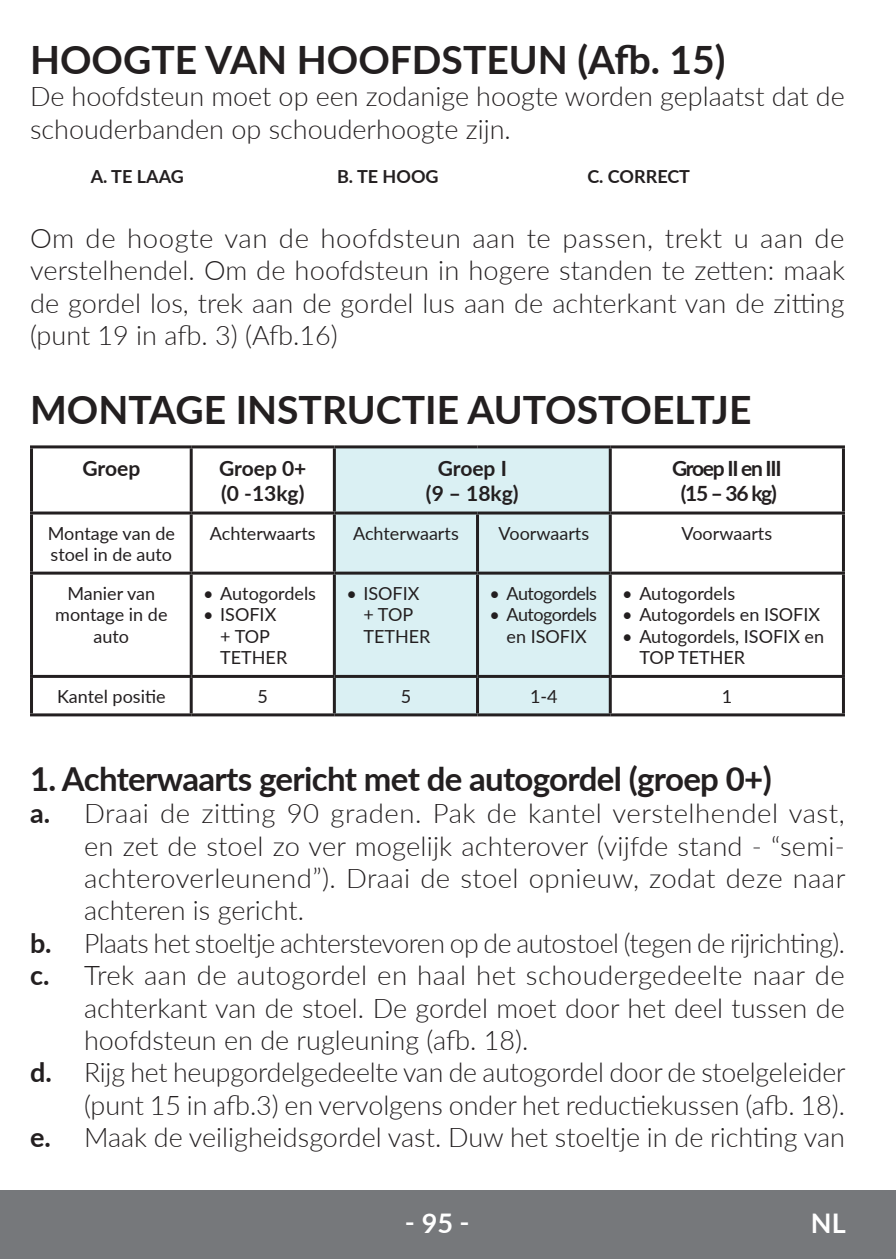
<style>
.page{position:relative;width:896px;height:1259px;background:#fff}
.page>*{position:absolute;margin:0;border:0;box-sizing:border-box;transform-origin:0 0}
.t1{font:700 39px "Lato";color:#231f20}
.t2{font:700 33px "Lato";letter-spacing:-.02em;color:#231f20}
.t3{font:300 27px/32.4px "Lato";color:#231f20}
.t4{font:300 27px "Lato";letter-spacing:-.02em;color:#231f20}
.t5{font:300 27px "Lato";letter-spacing:.02em;color:#231f20}
.t6{font:700 27px "Lato";color:#fff}
.t7{font:700 21px/25.2px "Lato";letter-spacing:-.01em;color:#231f20}
.t8{font:700 21px/25.2px "Lato";letter-spacing:-.06em;color:#231f20;text-align:center}
.t9{font:18px/21.6px "Lato";color:#231f20}
.t10{font:18px/21.6px "Lato";letter-spacing:-.03em;color:#231f20;text-align:center}
.t11{font:700 18px "Lato";color:#231f20}
.s1{font-weight:700}
</style>
<div class="page">
<div style="left:0;top:1190px;width:895px;height:69px;background:#76787b"></div>
<div style="left:336px;top:448px;width:272px;height:265px;background:#daf0f3"></div>
<hr style="left:30px;top:445px;width:161px;height:3px;background:#231f20">
<hr style="left:30px;top:448px;width:3px;height:63px;background:#231f20">
<hr style="left:191px;top:445px;width:143px;height:3px;background:#231f20">
<hr style="left:190px;top:448px;width:3px;height:63px;background:#231f20">
<hr style="left:334px;top:445px;width:143px;height:3px;background:#231f20">
<hr style="left:333px;top:448px;width:3px;height:63px;background:#231f20">
<hr style="left:477px;top:445px;width:133px;height:3px;background:#231f20">
<hr style="left:610px;top:445px;width:234px;height:3px;background:#231f20">
<hr style="left:608px;top:448px;width:3px;height:63px;background:#231f20">
<hr style="left:841px;top:448px;width:3px;height:63px;background:#231f20">
<hr style="left:30px;top:511px;width:161px;height:3px;background:#231f20">
<hr style="left:30px;top:514px;width:3px;height:58px;background:#231f20">
<hr style="left:191px;top:511px;width:143px;height:3px;background:#231f20">
<hr style="left:190px;top:514px;width:3px;height:58px;background:#231f20">
<hr style="left:334px;top:511px;width:143px;height:3px;background:#231f20">
<hr style="left:333px;top:514px;width:3px;height:58px;background:#231f20">
<hr style="left:477px;top:511px;width:133px;height:3px;background:#231f20">
<hr style="left:476px;top:514px;width:3px;height:58px;background:#231f20">
<hr style="left:610px;top:511px;width:234px;height:3px;background:#231f20">
<hr style="left:608px;top:514px;width:3px;height:58px;background:#231f20">
<hr style="left:841px;top:514px;width:3px;height:58px;background:#231f20">
<hr style="left:30px;top:572px;width:161px;height:3px;background:#231f20">
<hr style="left:30px;top:575px;width:3px;height:100px;background:#231f20">
<hr style="left:191px;top:572px;width:143px;height:3px;background:#231f20">
<hr style="left:190px;top:575px;width:3px;height:100px;background:#231f20">
<hr style="left:334px;top:572px;width:143px;height:3px;background:#231f20">
<hr style="left:333px;top:575px;width:3px;height:100px;background:#231f20">
<hr style="left:477px;top:572px;width:133px;height:3px;background:#231f20">
<hr style="left:476px;top:575px;width:3px;height:100px;background:#231f20">
<hr style="left:610px;top:572px;width:234px;height:3px;background:#231f20">
<hr style="left:608px;top:575px;width:3px;height:100px;background:#231f20">
<hr style="left:841px;top:575px;width:3px;height:100px;background:#231f20">
<hr style="left:30px;top:675px;width:161px;height:3px;background:#231f20">
<hr style="left:30px;top:678px;width:3px;height:35px;background:#231f20">
<hr style="left:191px;top:675px;width:143px;height:3px;background:#231f20">
<hr style="left:190px;top:678px;width:3px;height:35px;background:#231f20">
<hr style="left:334px;top:675px;width:143px;height:3px;background:#231f20">
<hr style="left:333px;top:678px;width:3px;height:35px;background:#231f20">
<hr style="left:477px;top:675px;width:133px;height:3px;background:#231f20">
<hr style="left:476px;top:678px;width:3px;height:35px;background:#231f20">
<hr style="left:610px;top:675px;width:234px;height:3px;background:#231f20">
<hr style="left:608px;top:678px;width:3px;height:35px;background:#231f20">
<hr style="left:841px;top:678px;width:3px;height:35px;background:#231f20">
<hr style="left:30px;top:713px;width:161px;height:3px;background:#231f20">
<hr style="left:191px;top:713px;width:143px;height:3px;background:#231f20">
<hr style="left:334px;top:713px;width:143px;height:3px;background:#231f20">
<hr style="left:477px;top:713px;width:133px;height:3px;background:#231f20">
<hr style="left:610px;top:713px;width:234px;height:3px;background:#231f20">
<h1 class="t1" style="left:30px;top:31px;width:697px">HOOGTE VAN HOOFDSTEUN (Afb. 15)</h1>
<p class="t3" style="left:30px;top:79px;width:816px">De hoofdsteun moet op een zodanige hoogte worden geplaatst dat de schouderbanden op schouderhoogte zijn.</p>
<p class="t11" style="left:91px;top:163px;width:95px">A. TE LAAG</p>
<p class="t11" style="left:337px;top:163px;width:103px">B. TE HOOG</p>
<p class="t11" style="left:587px;top:163px;width:104px">C. CORRECT</p>
<p class="t3" style="left:30px;top:221px;width:816px;text-align:justify">Om de hoogte van de hoofdsteun aan te passen, trekt u aan de verstelhendel. Om de hoofdsteun in hogere standen te zetten: maak de gordel los, trek aan de gordel lus aan de achterkant van de zitting (punt 19 in afb. 3) (Afb.16)</p>
<h1 class="t1" style="left:30px;top:381px;width:723px">MONTAGE INSTRUCTIE AUTOSTOELTJE</h1>
<p class="t7" style="left:82px;top:455px;width:59px">Groep</p>
<p class="t7" style="left:219px;top:455px;width:89px">Groep 0+ (0 -13kg)</p>
<p class="t7" style="left:426px;top:455px;width:94px;text-align:center">Groep I<br>(9 – 18kg)</p>
<p class="t8" style="left:672px;top:455px;width:111px">Groep II en III (15 – 36 kg)</p>
<p class="t9" style="left:48px;top:521px;width:129px">Montage van de stoel in de auto</p>
<p class="t9" style="left:210px;top:521px;width:107px">Achterwaarts</p>
<p class="t9" style="left:353px;top:521px;width:107px">Achterwaarts</p>
<p class="t9" style="left:498px;top:521px;width:92px">Voorwaarts</p>
<p class="t9" style="left:681px;top:521px;width:92px">Voorwaarts</p>
<p class="t9" style="left:55px;top:581px;width:114px;text-align:center">Manier van montage in de auto</p>
<p class="t9" style="left:203px;top:581px;width:114px">• Autogordels</p>
<p class="t9" style="left:363px;top:581px;width:69px;text-indent:-17px">• ISOFIX + TOP<br>TETHER</p>
<p class="t10" style="left:489px;top:581px;width:109px">• Autogordels</p>
<p class="t9" style="left:622px;top:581px;width:114px">• Autogordels</p>
<p class="t9" style="left:622px;top:603px;width:199px">• Autogordels en ISOFIX</p>
<p class="t9" style="left:639px;top:625px;width:186px;text-indent:-17px">• Autogordels, ISOFIX en<br>TOP TETHER</p>
<p class="t10" style="left:489px;top:603px;width:109px">• Autogordels en ISOFIX</p>
<p class="t9" style="left:220px;top:603px;width:69px;text-indent:-17px">• ISOFIX + TOP<br>TETHER</p>
<p class="t9" style="left:57px;top:685px;width:110px">Kantel positie</p>
<p class="t9" style="left:257px;top:685px;width:12px">5</p>
<p class="t9" style="left:401px;top:685px;width:12px">5</p>
<p class="t9" style="left:530px;top:685px;width:29px">1-4</p>
<p class="t9" style="left:721px;top:685px;width:12px">1</p>
<p class="t2" style="left:30px;top:754px;width:743px">1. Achterwaarts gericht met de autogordel (groep 0+)</p>
<p class="t5" style="left:30px;top:795px;width:816px"><span class="s1">a.</span> Draai de zitting 90 graden. Pak de kantel verstelhendel vast,</p>
<p class="t3" style="left:84px;top:829px;width:762px">en zet de stoel zo ver mogelijk achterover (vijfde stand - “semi-</p>
<p class="t3" style="left:84px;top:861px;width:762px">achteroverleunend”). Draai de stoel opnieuw, zodat deze naar</p>
<p class="t3" style="left:84px;top:893px;width:221px">achteren is gericht.</p>
<p class="t4" style="left:30px;top:924px;width:816px"><span class="s1">b.</span> Plaats het stoeltje achterstevoren op de autostoel (tegen de rijrichting).</p>
<p class="t3" style="left:30px;top:958px;width:816px"><span class="s1">c.</span> Trek aan de autogordel en haal het schoudergedeelte naar de</p>
<p class="t3" style="left:84px;top:991px;width:762px">achterkant van de stoel. De gordel moet door het deel tussen de</p>
<p class="t3" style="left:84px;top:1023px;width:446px">hoofdsteun en de rugleuning (afb. 18).</p>
<p class="t3" style="left:30px;top:1055px;width:816px"><span class="s1">d.</span> Rijg het heupgordelgedeelte van de autogordel door de stoelgeleider</p>
<p class="t3" style="left:84px;top:1088px;width:762px">(punt 15 in afb.3) en vervolgens onder het reductiekussen (afb. 18).</p>
<p class="t3" style="left:30px;top:1120px;width:816px"><span class="s1">e.</span> Maak de veiligheidsgordel vast. Duw het stoeltje in de richting van</p>
<p class="t6" style="left:405px;top:1203px;width:66px">‑ 95 ‑</p>
<p class="t6" style="left:810px;top:1203px;width:36px">NL</p>
</div>
